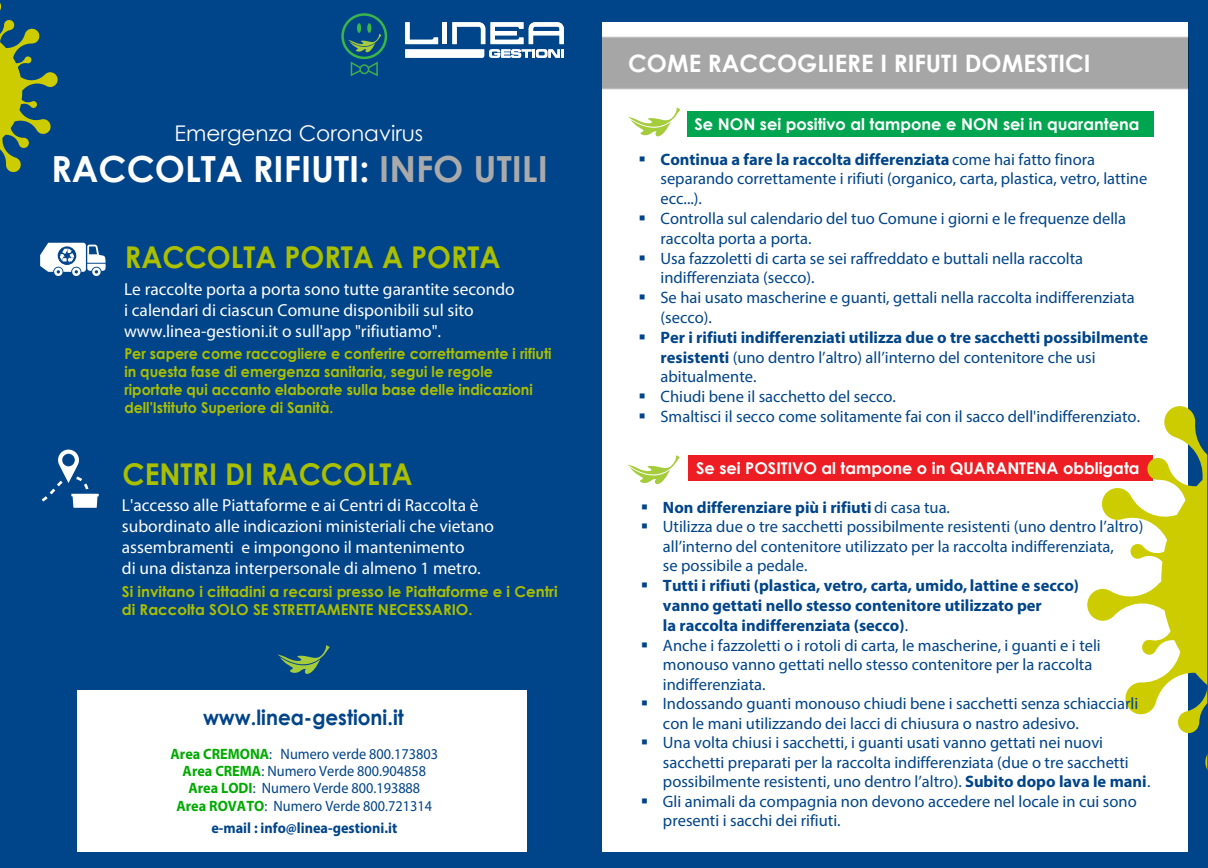
<style>
.page{position:relative;width:1208px;height:868px;background:#fff}
.page>*{position:absolute;margin:0;border:0;box-sizing:border-box;transform-origin:0 0}
.t1{font:700 36px "Century Gothic";color:#fff}
.t2{font:700 30px "Century Gothic";color:#aabf00;scale:.95 1}
.t3{font:700 24px "Century Gothic";color:#fff}
.t4{font:21.6px "Century Gothic";color:#fff}
.t5{font:700 21px "Century Gothic";color:#004489;scale:.95 1}
.t6{font:17.4px/20.9px "Myriad Pro";color:#fff}
.t7{font:16.5px/19.8px "Myriad Pro";color:#004489}
.t8{font:700 16.5px/19.8px "Myriad Pro";color:#004489}
.t9{font:700 16.2px "Century Gothic";color:#fff}
.t10{font:700 15px/18px "Century Gothic";color:#aabf00;scale:.95 1}
.t11{font:15px/17.4px "Myriad Pro";color:#004489;text-align:center;scale:.95 1}
.t12{font:700 15px/18px "Century Gothic";color:#aabf00}
.t13{font:700 15px "Myriad Pro";color:#004489;scale:.95 1}
.s1{color:#aaa}
.s2{font-weight:700;color:#0a0}
.s3{font-weight:700}
.s4{font-weight:400}
</style>
<div class="page">
<div style="left:0;top:0;width:1208px;height:867px;background:#004489"></div>
<div style="left:602px;top:22px;width:585px;height:829px;background:#fff"></div>
<img style="left:602px;top:36px;width:586px;height:55px">
<svg style="left:0;top:3px;width:58px;height:170px"></svg>
<svg style="left:405px;top:22px;width:159px;height:36px"></svg>
<svg style="left:341px;top:13px;width:46px;height:63px"></svg>
<svg style="left:40px;top:243px;width:66px;height:33px"></svg>
<svg style="left:42px;top:449px;width:57px;height:58px"></svg>
<svg style="left:277px;top:645px;width:53px;height:29px"></svg>
<div style="left:78px;top:690px;width:449px;height:161px;background:#fff"></div>
<svg style="left:628px;top:107px;width:52px;height:30px"></svg>
<svg style="left:627px;top:455px;width:53px;height:30px"></svg>
<div style="left:688px;top:455px;width:464px;height:26px;background:#ee1d23"></div>
<div style="left:687px;top:111px;width:466px;height:26px;background:#00a54f"></div>
<svg style="left:1087px;top:365px;width:120px;height:429px"></svg>
<h3 class="t4" style="left:175px;top:118px;width:250px">Emergenza Coronavirus</h3>
<h1 class="t1" style="left:51px;top:141px;width:498px">RACCOLTA RIFIUTI: <span class="s1">INFO UTILI</span></h1>
<h2 class="t2" style="left:125px;top:234px;width:397px">RACCOLTA PORTA A PORTA</h2>
<p class="t6" style="left:124px;top:278px;width:392px">Le raccolte porta a porta sono tutte garantite secondo i calendari di ciascun Comune disponibili sul sito www.linea-gestioni.it o sull'app "rifiutiamo".</p>
<p class="t10" style="left:124px;top:343px;width:451px">Per sapere come raccogliere e conferire correttamente i rifiuti in questa fase di emergenza sanitaria, segui le regole riportate qui accanto elaborate sulla base delle indicazioni dell'Istituto Superiore di Sanità.</p>
<h2 class="t2" style="left:122px;top:451px;width:307px">CENTRI DI RACCOLTA</h2>
<p class="t6" style="left:122px;top:494px;width:373px">L'accesso alle Piattaforme e ai Centri di Raccolta è subordinato alle indicazioni ministeriali che vietano assembramenti e impongono il mantenimento<br>di una distanza interpersonale di almeno 1 metro.</p>
<p class="t12" style="left:122px;top:581px;width:437px">Si invitano i cittadini a recarsi presso le Piattaforme e i Centri di Raccolta SOLO SE STRETTAMENTE NECESSARIO.</p>
<p class="t5" style="left:203px;top:701px;width:213px">www.linea-gestioni.it</p>
<p class="t11" style="left:171px;top:744px;width:283px"><span class="s2">Area CREMONA</span>: Numero verde 800.173803<br><span class="s2">Area CREMA</span>: Numero Verde 800.904858<br><span class="s2">Area LODI</span>: Numero Verde 800.193888<br><span class="s2">Area ROVATO</span>: Numero Verde 800.721314</p>
<p class="t13" style="left:211px;top:817px;width:197px">e-mail : info@linea-gestioni.it</p>
<h3 class="t3" style="left:628px;top:45px;width:464px">COME RACCOGLIERE I RIFUTI DOMESTICI</h3>
<p class="t9" style="left:694px;top:112px;width:446px">Se NON sei positivo al tampone e NON sei in quarantena</p>
<p class="t7" style="left:660px;top:149px;width:488px;text-indent:-22px">▪ <span class="s3">Continua a fare la raccolta differenziata</span> come hai fatto finora separando correttamente i rifiuti (organico, carta, plastica, vetro, lattine ecc...).</p>
<p class="t7" style="left:660px;top:208px;width:467px;text-indent:-22px">▪ Controlla sul calendario del tuo Comune i giorni e le frequenze della raccolta porta a porta.</p>
<p class="t7" style="left:660px;top:248px;width:424px;text-indent:-22px">▪ Usa fazzoletti di carta se sei raffreddato e buttali nella raccolta indifferenziata (secco).</p>
<p class="t7" style="left:660px;top:287px;width:476px;text-indent:-22px">▪ Se hai usato mascherine e guanti, gettali nella raccolta indifferenziata (secco).</p>
<p class="t8" style="left:660px;top:327px;width:489px;text-indent:-22px">▪ Per i rifiuti indifferenziati utilizza due o tre sacchetti possibilmente resistenti <span class="s4">(uno dentro l’altro) all’interno del contenitore che usi abitualmente.</span></p>
<p class="t7" style="left:638px;top:386px;width:259px">▪ Chiudi bene il sacchetto del secco.</p>
<p class="t7" style="left:638px;top:406px;width:503px">▪ Smaltisci il secco come solitamente fai con il sacco dell'indifferenziato.</p>
<p class="t9" style="left:696px;top:455px;width:445px">Se sei POSITIVO al tampone o in QUARANTENA obbligata</p>
<p class="t8" style="left:641px;top:496px;width:310px">▪ Non differenziare più i rifiuti <span class="s4">di casa tua.</span></p>
<p class="t7" style="left:663px;top:516px;width:482px;line-height:19.4px;text-indent:-22px">▪ Utilizza due o tre sacchetti possibilmente resistenti (uno dentro l’altro) all’interno del contenitore utilizzato per la raccolta indifferenziata,<br>se possibile a pedale.</p>
<p class="t8" style="left:663px;top:575px;width:417px;text-indent:-22px">▪ Tutti i rifiuti (plastica, vetro, carta, umido, lattine e secco) vanno gettati nello stesso contenitore utilizzato per<br>la raccolta indifferenziata (secco)<span class="s4">.</span></p>
<p class="t7" style="left:663px;top:635px;width:439px;line-height:19.4px;text-indent:-22px">▪ Anche i fazzoletti o i rotoli di carta, le mascherine, i guanti e i teli monouso vanno gettati nello stesso contenitore per la raccolta indifferenziata.</p>
<p class="t7" style="left:663px;top:694px;width:477px;line-height:19.1px;text-indent:-22px">▪ Indossando guanti monouso chiudi bene i sacchetti senza schiacciarli con le mani utilizzando dei lacci di chiusura o nastro adesivo.</p>
<p class="t7" style="left:663px;top:732px;width:489px;line-height:19.5px;text-indent:-22px">▪ Una volta chiusi i sacchetti, i guanti usati vanno gettati nei nuovi sacchetti preparati per la raccolta indifferenziata (due o tre sacchetti possibilmente resistenti, uno dentro l’altro). <span class="s3">Subito dopo lava le mani</span>.</p>
<p class="t7" style="left:663px;top:791px;width:475px;line-height:19.1px;text-indent:-22px">▪ Gli animali da compagnia non devono accedere nel locale in cui sono presenti i sacchi dei rifiuti.</p>
</div>
